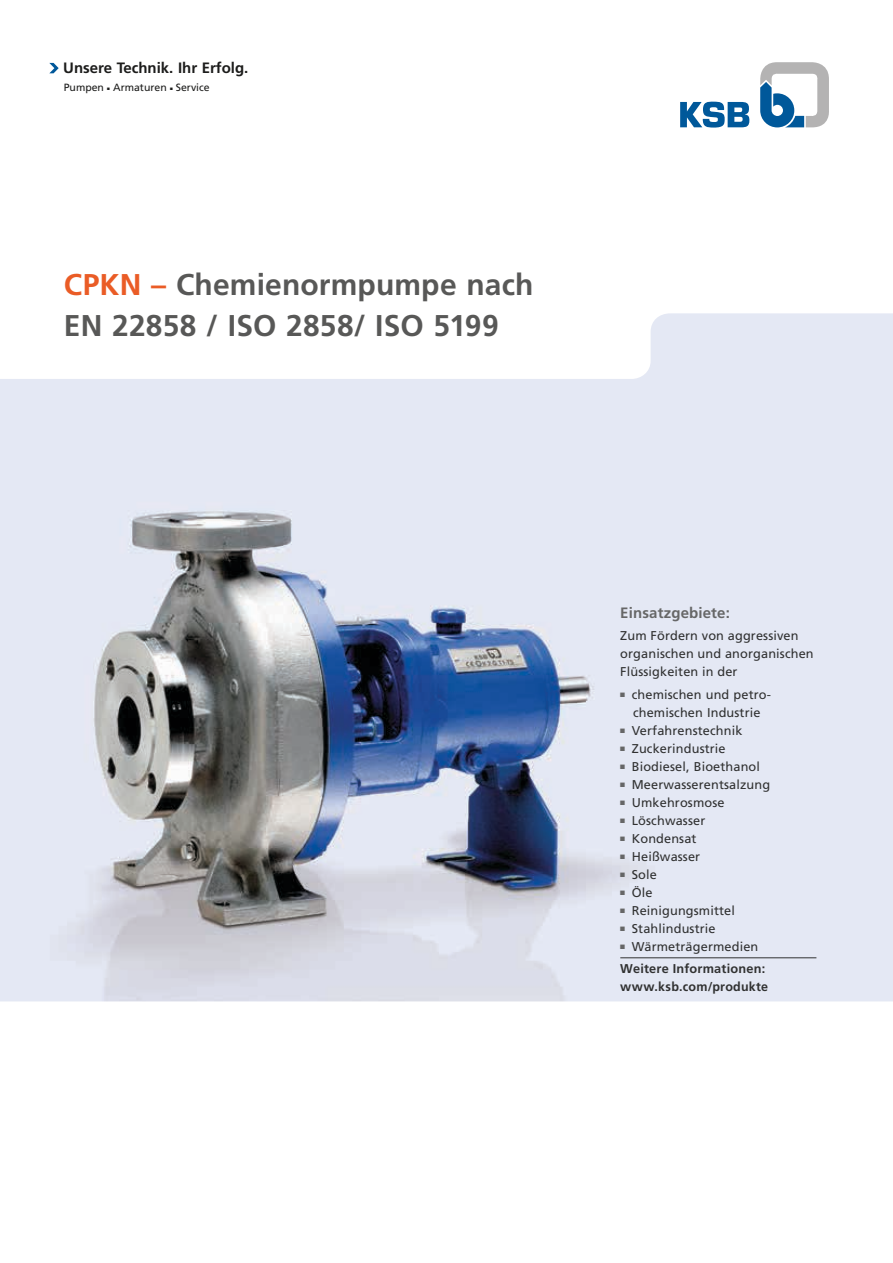
<style>
.page{position:relative;width:893px;height:1263px;background:#fff}
.page>*{position:absolute;margin:0;border:0;box-sizing:border-box;transform-origin:0 0}
.t1{font:700 30px/41.7px "Frutiger LT Pro";letter-spacing:.005em;color:#585857}
.t2{font:700 15px "Frutiger LT Pro";color:#1c1c1b}
.t3{font:700 15px "Frutiger LT Pro";letter-spacing:.01em;color:#585857}
.t4{font:12.75px/18px "Frutiger LT Pro";letter-spacing:.01em;color:#1c1c1b}
.t5{font:700 12.75px/22.2px "Frutiger LT Pro";letter-spacing:.015em;color:#1c1c1b}
.t6{font:10.5px "Frutiger LT Pro";color:#1c1c1b}
.s1{color:#ea5c26}
.s2{color:#585857}
.s3{font-weight:400}
</style>
<div class="page">
<img style="left:0;top:313px;width:893px;height:688px">
<hr style="left:620px;top:957px;width:196px;height:1px;background:#1c1c1b">
<svg style="left:760px;top:62px;width:69px;height:65px"></svg>
<svg style="left:680px;top:102px;width:69px;height:26px"></svg>
<svg style="left:49px;top:63px;width:10px;height:10px"></svg>
<p class="t2" style="left:63px;top:59px;width:187px">Unsere Technik. Ihr Erfolg.</p>
<p class="t6" style="left:64px;top:81px;width:147px">Pumpen ■ Armaturen ■ Service</p>
<h1 class="t1" style="left:64px;top:263px;width:471px"><span class="s1">CPKN –</span> Chemienormpumpe nach<br>EN 22858 / ISO 2858/ ISO 5199</h1>
<p class="t3" style="left:620px;top:604px;width:111px">Einsatzgebiete:</p>
<p class="t4" style="left:620px;top:627px;width:195px">Zum Fördern von aggressiven organischen und anorganischen<br>Flüssigkeiten in der</p>
<p class="t4" style="left:620px;top:685px;width:152px;text-align:center"><span class="s2">■</span> chemischen und petro&shy;chemischen Industrie</p>
<p class="t4" style="left:620px;top:721px;width:124px"><span class="s2">■</span> Verfahrenstechnik</p>
<p class="t4" style="left:620px;top:739px;width:107px"><span class="s2">■</span> Zuckerindustrie</p>
<p class="t4" style="left:620px;top:757px;width:141px"><span class="s2">■</span> Biodiesel, Bioethanol</p>
<p class="t4" style="left:620px;top:775px;width:151px"><span class="s2">■</span> Meerwasserentsalzung</p>
<p class="t4" style="left:620px;top:793px;width:106px"><span class="s2">■</span> Umkehrosmose</p>
<p class="t4" style="left:620px;top:811px;width:87px"><span class="s2">■</span> Löschwasser</p>
<p class="t4" style="left:620px;top:829px;width:78px"><span class="s2">■</span> Kondensat</p>
<p class="t4" style="left:620px;top:847px;width:81px"><span class="s2">■</span> Heißwasser</p>
<p class="t4" style="left:620px;top:865px;width:38px"><span class="s2">■</span> Sole</p>
<p class="t4" style="left:620px;top:883px;width:34px"><span class="s2">■</span> Öle</p>
<p class="t4" style="left:620px;top:901px;width:116px"><span class="s2">■</span> Reinigungsmittel</p>
<p class="t4" style="left:620px;top:919px;width:97px"><span class="s2">■</span> Stahlindustrie</p>
<p class="t5" style="left:620px;top:935px;width:146px"><span class="s2">■</span> <span class="s3">Wärmeträgermedien<br></span>Weitere Informationen:</p>
<p class="t5" style="left:620px;top:975px;width:149px">www.ksb.com/produkte</p>
</div>
